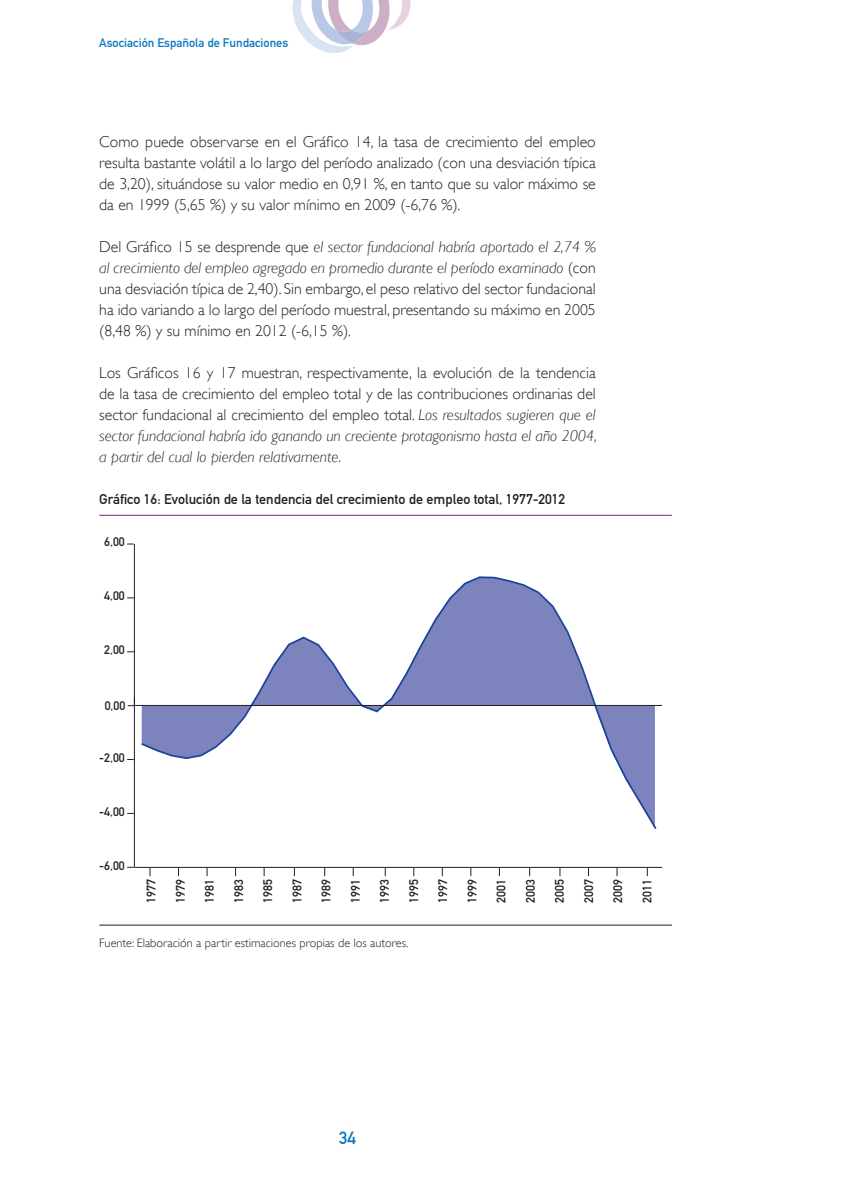
<style>
.page{position:relative;width:844px;height:1191px;background:#fff}
.page>*{position:absolute;margin:0;border:0;box-sizing:border-box;transform-origin:0 0}
.t1{font:17.5px "DIN Mittelschrift Std";color:#0c77be}
.t2{font:300 15.75px/21px "Gill Sans";color:#231f20;text-align:justify}
.t3{font:14px "DIN Mittelschrift Std";color:#231f20}
.t4{font:12.25px "DIN Mittelschrift Std";color:#231f20}
.t5{font:300 12.25px "Gill Sans";color:#231f20}
.t6{font:12.25px "DIN Mittelschrift Std";color:#0c77be}
.s1{font-style:italic}
</style>
<div class="page">
<svg style="left:292px;top:0;width:119px;height:53px"></svg>
<hr style="left:134px;top:544px;width:1px;height:323px;background:#231f20">
<svg style="left:128px;top:697px;width:7px;height:9px"></svg>
<hr style="left:134px;top:867px;width:528px;height:1px;background:#231f20">
<svg style="left:141px;top:576px;width:516px;height:253px"></svg>
<hr style="left:134px;top:705px;width:528px;height:1px;background:#231f20">
<hr style="left:99px;top:924px;width:572px;height:1px;background:#231f20">
<hr style="left:99px;top:515px;width:572px;height:1px;background:#84216d">
<p class="t6" style="left:99px;top:38px;width:190px">Asociación Española de Fundaciones</p>
<p class="t2" style="left:99px;top:131px;width:498px">Como puede observarse en el Gráfico 14, la tasa de crecimiento del empleo resulta bastante volátil a lo largo del período analizado (con una desviación típica de 3,20), situándose su valor medio en 0,91 %, en tanto que su valor máximo se da en 1999 (5,65 %) y su valor mínimo en 2009 (-6,76 %).</p>
<p class="t2" style="left:99px;top:236px;width:498px">Del Gráfico 15 se desprende que <span class="s1">el sector fundacional habría aportado el 2,74 % al crecimiento del empleo agregado en promedio durante el período examinado</span> (con una desviación típica de 2,40). Sin embargo, el peso relativo del sector fundacional ha ido variando a lo largo del período muestral, presentando su máximo en 2005 (8,48 %) y su mínimo en 2012 (-6,15 %).</p>
<p class="t2" style="left:99px;top:362px;width:499px">Los Gráficos 16 y 17 muestran, respectivamente, la evolución de la tendencia de la tasa de crecimiento del empleo total y de las contribuciones ordinarias del sector fundacional al crecimiento del empleo total. <span class="s1">Los resultados sugieren que el sector fundacional habría ido ganando un creciente protagonismo hasta el año 2004, a partir del cual lo pierden relativamente.</span></p>
<p class="t3" style="left:99px;top:494px;width:467px">Gráfico 16: Evolución de la tendencia del crecimiento de empleo total, 1977-2012</p>
<p class="t4" style="left:104px;top:537px;width:22px">6,00</p>
<p class="t4" style="left:104px;top:591px;width:22px">4,00</p>
<p class="t4" style="left:104px;top:645px;width:22px">2,00</p>
<p class="t4" style="left:105px;top:701px;width:22px">0,00</p>
<p class="t4" style="left:99px;top:753px;width:27px">-2,00</p>
<p class="t4" style="left:99px;top:807px;width:27px">-4,00</p>
<p class="t4" style="left:99px;top:860px;width:27px">-6,00</p>
<p class="t4" style="left:147px;top:902px;width:25px;rotate:-90deg">1977</p>
<p class="t4" style="left:176px;top:902px;width:25px;rotate:-90deg">1979</p>
<p class="t4" style="left:205px;top:902px;width:25px;rotate:-90deg">1981</p>
<p class="t4" style="left:234px;top:902px;width:25px;rotate:-90deg">1983</p>
<p class="t4" style="left:263px;top:902px;width:25px;rotate:-90deg">1985</p>
<p class="t4" style="left:292px;top:902px;width:25px;rotate:-90deg">1987</p>
<p class="t4" style="left:322px;top:902px;width:25px;rotate:-90deg">1989</p>
<p class="t4" style="left:351px;top:902px;width:25px;rotate:-90deg">1991</p>
<p class="t4" style="left:380px;top:902px;width:25px;rotate:-90deg">1993</p>
<p class="t4" style="left:409px;top:902px;width:25px;rotate:-90deg">1995</p>
<p class="t4" style="left:438px;top:902px;width:25px;rotate:-90deg">1997</p>
<p class="t4" style="left:467px;top:902px;width:25px;rotate:-90deg">1999</p>
<p class="t4" style="left:496px;top:902px;width:25px;rotate:-90deg">2001</p>
<p class="t4" style="left:525px;top:902px;width:25px;rotate:-90deg">2003</p>
<p class="t4" style="left:555px;top:902px;width:25px;rotate:-90deg">2005</p>
<p class="t4" style="left:584px;top:902px;width:25px;rotate:-90deg">2007</p>
<p class="t4" style="left:613px;top:902px;width:25px;rotate:-90deg">2009</p>
<p class="t4" style="left:642px;top:902px;width:25px;rotate:-90deg">2011</p>
<p class="t5" style="left:99px;top:936px;width:310px">Fuente: Elaboración a partir estimaciones propias de los autores.</p>
<p class="t1" style="left:339px;top:1131px;width:18px">34</p>
</div>
